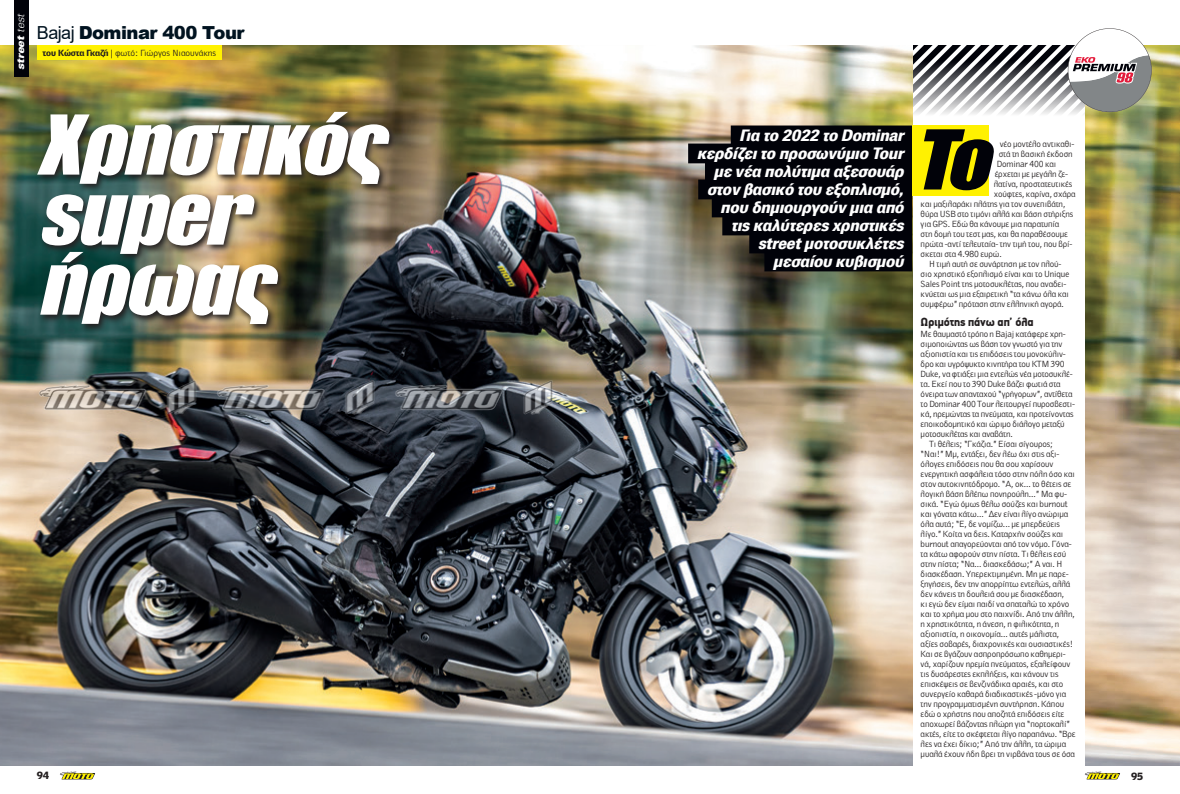
<style>
.page{position:relative;width:1180px;height:794px;background:#fff}
.page>*{position:absolute;margin:0;border:0;box-sizing:border-box;transform-origin:0 0}
.t1{font:italic 900 80px/70px "PF Fusion Sans";color:#fff;scale:1.15 1}
.t2{font:italic 900 80px "PF Fusion Sans";color:#010209;scale:1.15 1}
.t3{font:900 18px "Arial";letter-spacing:-.03em;color:#011320}
.t4{font:italic 900 16px/18px "PF Paperback";color:#fff;text-align:right}
.t5{font:900 12px "PF Din Display";letter-spacing:-.01em;color:#231f20;scale:.95 1}
.t6{font:italic 900 10px "PF Paperback";color:#fff;scale:1.25 1}
.t7{font:900 10px "PF Bell Gothic";color:#231f20}
.t8{font:300 8.5px "PF Bell Gothic";letter-spacing:-.01em;color:#231f20;scale:1.05 1}
.t9{font:300 8.5px "PF Bell Gothic";letter-spacing:-.01em;color:#231f20;scale:1.1 1}
.s1{font-weight:300}
.s2{font-weight:400}
.s3{font-weight:700}
</style>
<div class="page">
<img style="left:0;top:45px;width:912px;height:720px">
<img style="left:1085px;top:45px;width:94px;height:720px">
<div style="left:37px;top:45px;width:184px;height:15px;background:#fff101"></div>
<div style="left:730px;top:125px;width:182px;height:20px;background:#010209"></div>
<div style="left:688px;top:143px;width:224px;height:20px;background:#010209"></div>
<div style="left:705px;top:161px;width:207px;height:20px;background:#010209"></div>
<div style="left:698px;top:179px;width:214px;height:20px;background:#010209"></div>
<div style="left:711px;top:197px;width:201px;height:20px;background:#010209"></div>
<div style="left:722px;top:215px;width:190px;height:20px;background:#010209"></div>
<div style="left:749px;top:233px;width:163px;height:20px;background:#010209"></div>
<div style="left:764px;top:251px;width:148px;height:20px;background:#010209"></div>
<div style="left:14px;top:0;width:14px;height:77px;background:#010209"></div>
<svg style="left:912px;top:28px;width:239px;height:88px"></svg>
<img style="left:35px;top:109px;width:363px;height:91px">
<div style="left:912px;top:125px;width:76px;height:71px;background:#fff101"></div>
<img style="left:0;top:200px;width:590px;height:393px">
<svg style="left:60px;top:771px;width:35px;height:9px"></svg>
<svg style="left:1084px;top:771px;width:36px;height:9px"></svg>
<p class="t6" style="left:15px;top:70px;width:48px;rotate:-90deg">street <span class="s1">test</span></p>
<h2 class="t3" style="left:37px;top:19px;width:209px"><span class="s2">Bajaj</span> Dominar 400 Tour</h2>
<p class="t9" style="left:43px;top:48px;width:159px"><span class="s3">του Κώστα Γκαζή</span> | φωτό: Γιώργος Νιαουνάκης</p>
<h1 class="t1" style="left:37px;top:107px;width:320px">Χρηστικός super ήρωας</h1>
<h1 class="t2" style="left:912px;top:110px;width:86px">Tο</h1>
<h3 class="t4" style="left:696px;top:126px;width:213px">Για το 2022 το Dominar κερδίζειτο προσωνύμιο Tour μενέα πολύτιμα αξεσουάρ στον βασικό του εξοπλισμό, που δημιουργούν μια από τιςκαλύτερεςχρηστικές streetμοτοσυκλέτες μεσαίου κυβισμού</h3>
<p class="t8" style="left:999px;top:139px;width:73px">νέο μοντέλο αντικαθι-</p>
<p class="t8" style="left:998px;top:149px;width:72px">στά τη βασική έκδοση</p>
<p class="t8" style="left:996px;top:159px;width:58px">Dominar 400 και</p>
<p class="t8" style="left:994px;top:169px;width:71px">έρχεται με μεγάλη ζε-</p>
<p class="t8" style="left:993px;top:179px;width:76px">λατίνα, προστατευτικές</p>
<p class="t8" style="left:993px;top:189px;width:80px">χούφτες, καρίνα, σχάρα</p>
<p class="t8" style="left:920px;top:199px;width:139px">και μαξιλαράκι πλάτης για τον συνεπιβάτη,</p>
<p class="t8" style="left:920px;top:209px;width:147px">θύρα USB στο τιμόνι αλλά και βάση στήριξης</p>
<p class="t8" style="left:920px;top:219px;width:134px">για GPS. Εδώ θα κάνουμε μια παρατυπία</p>
<p class="t8" style="left:920px;top:229px;width:142px">στη δομή του τεστ μας, και θα παραθέσουμε</p>
<p class="t8" style="left:920px;top:239px;width:146px">πρώτα -αντί τελευταία- την τιμή του, που βρί-</p>
<p class="t8" style="left:920px;top:249px;width:79px">σκεται στα 4.980 ευρώ.</p>
<p class="t8" style="left:929px;top:259px;width:127px">Η τιμή αυτή σε συνάρτηση με τον πλού-</p>
<p class="t8" style="left:920px;top:269px;width:143px">σιο χρηστικό εξοπλισμό είναι και το Unique</p>
<p class="t8" style="left:920px;top:279px;width:140px">Sales Point της μοτοσυκλέτας, που αναδει-</p>
<p class="t8" style="left:920px;top:289px;width:143px">κνύεται ως μια εξαιρετική “τα κάνω όλα και</p>
<p class="t8" style="left:920px;top:299px;width:138px">συμφέρω” πρόταση στην ελληνική αγορά.</p>
<h3 class="t5" style="left:920px;top:314px;width:120px">Ωριμότης πάνω απ’ όλα</h3>
<p class="t8" style="left:920px;top:329px;width:140px">Με θαυμαστό τρόπο η Bajaj κατάφερε χρη-</p>
<p class="t8" style="left:920px;top:339px;width:136px">σιμοποιώντας ως βάση τον γνωστό για την</p>
<p class="t8" style="left:920px;top:349px;width:140px">αξιοπιστία και τις επιδόσεις του μονοκύλιν-</p>
<p class="t8" style="left:920px;top:359px;width:139px">δρο και υγρόψυκτο κινητήρα του KTM 390</p>
<p class="t8" style="left:920px;top:369px;width:146px">Duke, να φτιάξει μια εντελώς νέα μοτοσυκλέ-</p>
<p class="t8" style="left:920px;top:379px;width:135px">τα. Εκεί που το 390 Duke βάζει φωτιά στα</p>
<p class="t8" style="left:920px;top:389px;width:146px">όνειρα των απανταχού “γρήγορων”, αντίθετα</p>
<p class="t8" style="left:920px;top:399px;width:148px">το Dominar 400 Tour λειτουργεί πυροσβεστι-</p>
<p class="t8" style="left:920px;top:409px;width:147px">κά, ηρεμώντας τα πνεύματα, και προτείνοντας</p>
<p class="t8" style="left:920px;top:419px;width:139px">εποικοδομητικό και ώριμο διάλογο μεταξύ</p>
<p class="t8" style="left:920px;top:429px;width:89px">μοτοσυκλέτας και αναβάτη.</p>
<p class="t8" style="left:929px;top:439px;width:119px">Τι θέλεις; “Γκάζια.” Είσαι σίγουρος;</p>
<p class="t8" style="left:920px;top:449px;width:134px">“Ναι!” Μμ, εντάξει, δεν λέω όχι στις αξι-</p>
<p class="t8" style="left:920px;top:459px;width:128px">όλογες επιδόσεις που θα σου χαρίσουν</p>
<p class="t8" style="left:920px;top:469px;width:148px">ενεργητική ασφάλεια τόσο στην πόλη όσο και</p>
<p class="t8" style="left:920px;top:479px;width:145px">στον αυτοκινητόδρομο. “Α, οκ... το θέτεις σε</p>
<p class="t8" style="left:920px;top:489px;width:141px">λογική βάση βλέπω πονηρούλη...” Μα φυ-</p>
<p class="t8" style="left:920px;top:499px;width:142px">σικά. “Εγώ όμως θέλω σούζες και burnout</p>
<p class="t8" style="left:920px;top:509px;width:142px">και γόνατα κάτω...” Δεν είναι λίγο ανώριμα</p>
<p class="t8" style="left:920px;top:519px;width:134px">όλα αυτά; “Ε, δε νομίζω... με μπερδεύεις</p>
<p class="t8" style="left:920px;top:529px;width:137px">λίγο.” Κοίτα να δεις. Καταρχήν σούζες και</p>
<p class="t8" style="left:920px;top:539px;width:145px">burnout απαγορεύονται από τον νόμο. Γόνα-</p>
<p class="t8" style="left:920px;top:549px;width:140px">τα κάτω αφορούν στην πίστα. Τι θέλεις εσύ</p>
<p class="t8" style="left:920px;top:559px;width:136px">στην πίστα; “Να... διασκεδάσω;” Α ναι. Η</p>
<p class="t8" style="left:920px;top:569px;width:142px">διασκέδαση. Υπερεκτιμημένη. Μη με παρε-</p>
<p class="t8" style="left:920px;top:579px;width:144px">ξηγήσεις, δεν την απορρίπτω εντελώς, αλλά</p>
<p class="t8" style="left:920px;top:589px;width:138px">δεν κάνεις τη δουλειά σου με διασκέδαση,</p>
<p class="t8" style="left:920px;top:599px;width:143px">κι εγώ δεν είμαι παιδί να σπαταλώ το χρόνο</p>
<p class="t8" style="left:920px;top:609px;width:148px">και το χρήμα μου στο παιχνίδι. Από την άλλη,</p>
<p class="t8" style="left:920px;top:619px;width:134px">η χρηστικότητα, η άνεση, η φιλικότητα, η</p>
<p class="t8" style="left:920px;top:629px;width:133px">αξιοπιστία, η οικονομία... αυτές μάλιστα,</p>
<p class="t8" style="left:920px;top:639px;width:147px">αξίες σοβαρές, διαχρονικές και ουσιαστικές!</p>
<p class="t8" style="left:920px;top:649px;width:140px">Και σε βγάζουν ασπροπρόσωπο καθημερι-</p>
<p class="t8" style="left:920px;top:659px;width:144px">νά, χαρίζουν ηρεμία πνεύματος, εξαλείφουν</p>
<p class="t8" style="left:920px;top:669px;width:133px">τις δυσάρεστες εκπλήξεις, και κάνουν τις</p>
<p class="t8" style="left:920px;top:679px;width:137px">επισκέψεις σε βενζινάδικα αραιές, και στο</p>
<p class="t8" style="left:920px;top:689px;width:140px">συνεργείο καθαρά διαδικαστικές -μόνο για</p>
<p class="t8" style="left:920px;top:699px;width:138px">την προγραμματισμένη συντήρηση. Κάπου</p>
<p class="t8" style="left:920px;top:709px;width:138px">εδώ ο χρήστης που αποζητά επιδόσεις είτε</p>
<p class="t8" style="left:920px;top:719px;width:144px">αποχωρεί βάζοντας πλώρη για “πορτοκαλί”</p>
<p class="t8" style="left:920px;top:729px;width:149px">ακτές, είτε το σκέφτεται λίγο παραπάνω. “Βρε</p>
<p class="t8" style="left:920px;top:739px;width:140px">λες να έχει δίκιο;” Από την άλλη, τα ώριμα</p>
<p class="t8" style="left:920px;top:749px;width:149px">μυαλά έχουν ήδη βρει τη νιρβάνα τους σε όσα</p>
<p class="t7" style="left:37px;top:769px;width:14px">94</p>
<p class="t7" style="left:1130px;top:770px;width:14px">95</p>
</div>
